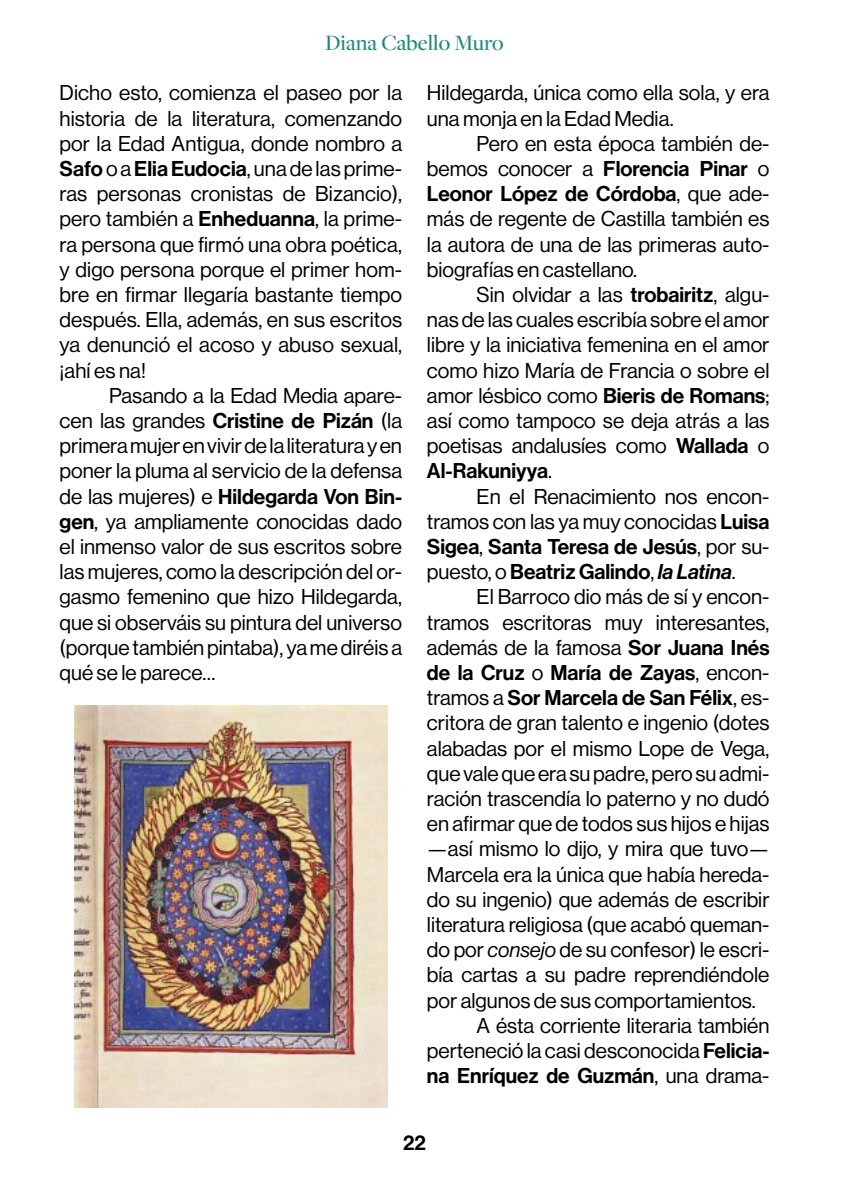
<style>
.page{position:relative;width:844px;height:1183px;background:#fff}
.page>*{position:absolute;margin:0;border:0;box-sizing:border-box;transform-origin:0 0}
.t1{font:500 22.75px "Freight Disp Pro";color:#1c8a78}
.t2{font:21px/25.2px "N Haas Grotesk DS Pro 55 Rg";color:#000;text-align:justify}
.t3{font:21px/25.2px "N Haas Grotesk DS Pro 65 Md";color:#000}
.s1{font-family:"N Haas Grotesk DS Pro 65 Md"}
.s2{font-family:"N Haas Grotesk DS Pro 55 Rg"}
.s3{font-family:"N Haas Grotesk DS Pro 66 Md It"}
.s4{font-family:"N Haas Grotesk DS Pro 56 It"}
</style>
<div class="page">
<img style="left:74px;top:705px;width:313px;height:403px">
<p class="t1" style="left:325px;top:28px;width:180px">Diana Cabello Muro</p>
<p class="t2" style="left:60px;top:81px;width:344px">Dicho esto, comienza el paseo por la historia de la literatura, comenzando por la Edad Antigua, donde nombro a <span class="s1">Safo</span> o a <span class="s1">Elia Eudocia</span>, una de las prime&shy;ras personas cronistas de Bizancio), pero también a <span class="s1">Enheduanna</span>, la prime&shy;ra persona que firmó una obra poética, y digo persona porque el primer hom&shy;bre en firmar llegaría bastante tiempo después. Ella, además, en sus escritos ya denunció el acoso y abuso sexual, ¡ahí es na!</p>
<p class="t2" style="left:60px;top:383px;width:344px;text-indent:50px">Pasando a la Edad Media apare&shy;cen las grandes <span class="s1">Cristine de Pizán</span> (la primera mujer en vivir de la literatura y en poner la pluma al servicio de la defensa</p>
<p class="t3" style="left:60px;top:484px;width:344px"><span class="s2">de las mujeres) e</span> Hildegarda Von Bin-</p>
<p class="t2" style="left:60px;top:509px;width:344px"><span class="s1">gen</span>, ya ampliamente conocidas dado el inmenso valor de sus escritos sobre las mujeres, como la descripción del or&shy;gasmo femenino que hizo Hildegarda, que si observáis su pintura del universo (porque también pintaba), ya me diréis a qué se le parece…</p>
<p class="t2" style="left:427px;top:81px;width:344px">Hildegarda, única como ella sola, y era una monja en la Edad Media.</p>
<p class="t2" style="left:427px;top:131px;width:344px;text-align:right">Pero en esta época también de&shy;bemos conocer a <span class="s1">Florencia Pinar</span> o</p>
<p class="t3" style="left:427px;top:182px;width:344px">Leonor López de Córdoba<span class="s2">, que ade-</span></p>
<p class="t2" style="left:427px;top:207px;width:344px">más de regente de Castilla también es la autora de una de las primeras auto&shy;biografías en castellano.</p>
<p class="t2" style="left:427px;top:282px;width:344px;text-indent:50px">Sin olvidar a las <span class="s1">trobairitz</span>, algu&shy;nas de las cuales escribía sobre el amor libre y la iniciativa femenina en el amor como hizo María de Francia o sobre el amor lésbico como <span class="s1">Bieris de Romans</span>; así como tampoco se deja atrás a las poetisas andalusíes como <span class="s1">Wallada</span> o</p>
<p class="t3" style="left:427px;top:459px;width:126px">Al-Rakuniyya<span class="s2">.</span></p>
<p class="t2" style="left:427px;top:484px;width:344px;text-align:right">En el Renacimiento nos encon&shy;tramos con las ya muy conocidas <span class="s1">Luisa</span></p>
<p class="t3" style="left:427px;top:534px;width:344px">Sigea<span class="s2">,</span> Santa Teresa de Jesús<span class="s2">, por su&shy;puesto, o</span> Beatriz Galindo<span class="s2">,</span> <span class="s3">la Latina</span><span class="s2">.</span></p>
<p class="t2" style="left:427px;top:585px;width:344px;text-indent:50px">El Barroco dio más de sí y encon&shy;tramos escritoras muy interesantes, además de la famosa <span class="s1">Sor Juana Inés</span></p>
<p class="t3" style="left:427px;top:660px;width:344px">de la Cruz <span class="s2">o</span> María de Zayas<span class="s2">, encon&shy;tramos a</span> Sor Marcela de San Félix<span class="s2">, es-</span></p>
<p class="t2" style="left:427px;top:711px;width:344px">critora de gran talento e ingenio (dotes</p>
<p class="t2" style="left:427px;top:736px;width:344px">alabadas por el mismo Lope de Vega,</p>
<p class="t2" style="left:427px;top:761px;width:344px">que vale que era su padre, pero su admi-</p>
<p class="t2" style="left:427px;top:786px;width:344px">ración trascendía lo paterno y no dudó</p>
<p class="t2" style="left:427px;top:811px;width:344px">en afirmar que de todos sus hijos e hijas</p>
<p class="t2" style="left:427px;top:837px;width:344px">—así mismo lo dijo, y mira que tuvo—</p>
<p class="t2" style="left:427px;top:862px;width:344px">Marcela era la única que había hereda-</p>
<p class="t2" style="left:427px;top:887px;width:344px">do su ingenio) que además de escribir</p>
<p class="t2" style="left:427px;top:912px;width:344px">literatura religiosa (que acabó queman-</p>
<p class="t2" style="left:427px;top:937px;width:344px">do por <span class="s4">consejo</span> de su confesor) le escri-</p>
<p class="t2" style="left:427px;top:963px;width:344px">bía cartas a su padre reprendiéndole</p>
<p class="t2" style="left:427px;top:988px;width:330px">por algunos de sus comportamientos.</p>
<p class="t2" style="left:476px;top:1013px;width:294px">A ésta corriente literaria también</p>
<p class="t2" style="left:427px;top:1038px;width:344px">perteneció la casi desconocida <span class="s1">Felicia-</span></p>
<p class="t3" style="left:427px;top:1064px;width:344px">na Enríquez de Guzmán<span class="s2">, una drama-</span></p>
<p class="t3" style="left:403px;top:1130px;width:25px">22</p>
</div>
